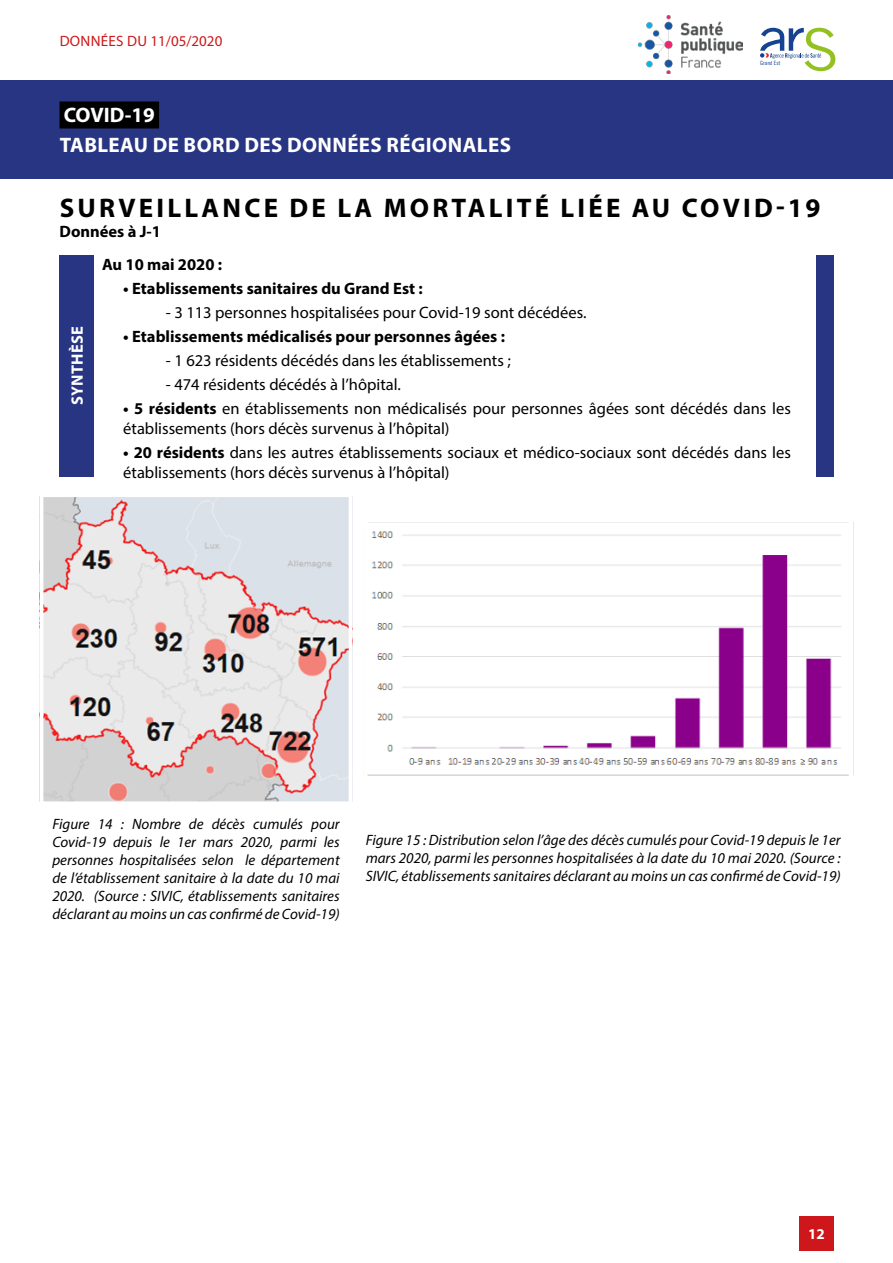
<style>
.page{position:relative;width:893px;height:1263px;background:#fff}
.page>*{position:absolute;margin:0;border:0;box-sizing:border-box;transform-origin:0 0}
.t1{font:700 27px "Myriad Pro";letter-spacing:.12em;color:#000}
.t2{font:700 21px/29.4px "Myriad Pro";letter-spacing:.02em;color:#fff}
.t3{font:16.5px/19.8px "Myriad Pro";color:#000}
.t4{font:700 16.5px/32.5px "Myriad Pro";color:#000}
.t5{font:700 16.5px "Myriad Pro";letter-spacing:.02em;color:#fff}
.t6{font:italic 15px/18px "Myriad Pro";color:#000;text-align:justify}
.t7{font:15px "Myriad Pro";letter-spacing:.02em;color:#cd171a}
.t8{font:700 15px "Myriad Pro";color:#fff}
.t9{font:5.85px "Trade Gothic LT Std Cn 18";color:#154390}
.s1{font-weight:700}
</style>
<div class="page">
<div style="left:0;top:80px;width:893px;height:99px;background:#283583"></div>
<div style="left:60px;top:101px;width:99px;height:27px;background:#000"></div>
<div style="left:799px;top:1216px;width:34px;height:34px;background:#cd171a"></div>
<img style="left:638px;top:15px;width:104px;height:59px">
<svg style="left:760px;top:28px;width:75px;height:43px"></svg>
<img style="left:45px;top:498px;width:302px;height:302px">
<div style="left:40px;top:493px;width:312px;height:312px;border:4px solid #fff"></div>
<img style="left:368px;top:522px;width:480px;height:254px">
<div style="left:60px;top:255px;width:34px;height:221px;background:#283583"></div>
<div style="left:816px;top:255px;width:17px;height:221px;background:#283583"></div>
<p class="t7" style="left:60px;top:31px;width:164px">DONNÉES DU 11/05/2020</p>
<h2 class="t2" style="left:60px;top:100px;width:453px">COVID-19<br>TABLEAU DE BORD DES DONNÉES RÉGIONALES</h2>
<p class="t9" style="left:760px;top:59px;width:22px">Grand Est</p>
<h1 class="t1" style="left:60px;top:191px;width:762px">SURVEILLANCE DE LA MORTALITÉ LIÉE AU COVID-19</h1>
<p class="t4" style="left:102px;top:215px;width:122px;text-indent:-43px">Données à J-1<br>Au 10 mai 2020 :</p>
<p class="t4" style="left:123px;top:271px;width:301px">• Etablissements sanitaires du Grand Est :</p>
<p class="t3" style="left:166px;top:302px;width:422px">- 3 113 personnes hospitalisées pour Covid-19 sont décédées.</p>
<p class="t4" style="left:123px;top:319px;width:383px">• Etablissements médicalisés pour personnes âgées :</p>
<p class="t3" style="left:166px;top:350px;width:347px">- 1 623 résidents décédés dans les établissements ;</p>
<p class="t3" style="left:166px;top:374px;width:237px">- 474 résidents décédés à l’hôpital.</p>
<p class="t3" style="left:123px;top:398px;width:669px"><span class="s1">• 5 résidents</span> en établissements non médicalisés pour personnes âgées sont décédés dans les établissements (hors décès survenus à l’hôpital)</p>
<p class="t3" style="left:123px;top:442px;width:669px"><span class="s1">• 20 résidents</span> dans les autres établissements sociaux et médico-sociaux sont décédés dans les établissements (hors décès survenus à l’hôpital)</p>
<p class="t5" style="left:66px;top:405px;width:81px;rotate:-90deg">SYNTHÈSE</p>
<p class="t6" style="left:52px;top:814px;width:289px">Figure 14 : Nombre de décès cumulés pour Covid-19 depuis le 1er mars 2020, parmi les personnes hospitalisées selon le département de l’établissement sanitaire à la date du 10 mai 2020. (Source : SIVIC, établissements sanitaires déclarant au moins un cas confirmé de Covid-19)</p>
<p class="t6" style="left:366px;top:831px;width:476px">Figure 15 : Distribution selon l’âge des décès cumulés pour Covid-19 depuis le 1er mars 2020, parmi les personnes hospitalisées à la date du 10 mai 2020. (Source :<br>SIVIC, établissements sanitaires déclarant au moins un cas confirmé de Covid-19)</p>
<p class="t8" style="left:808px;top:1224px;width:18px">12</p>
</div>
